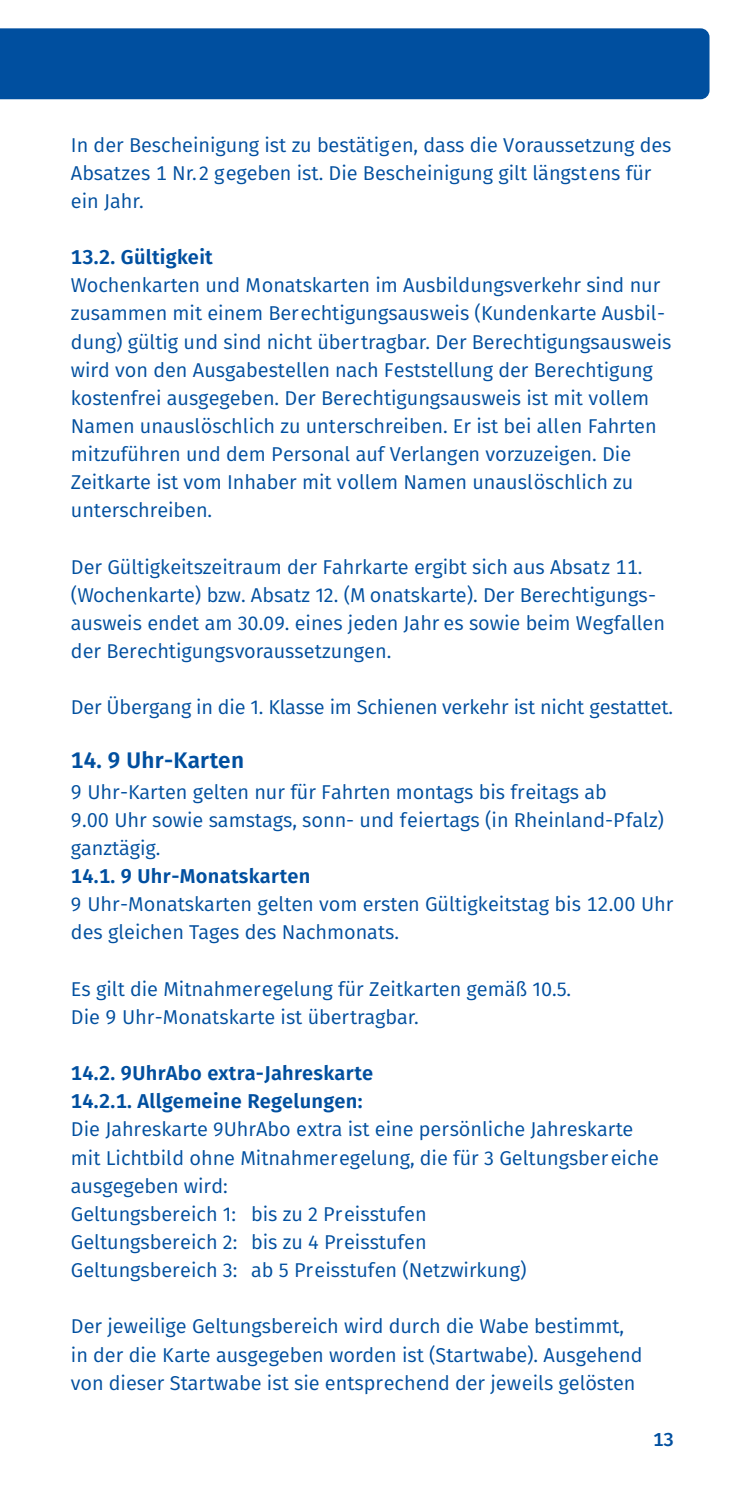
<style>
.page{position:relative;width:745px;height:1489px;background:#fff}
.page>*{position:absolute;margin:0;border:0;box-sizing:border-box;transform-origin:0 0}
.t1{font:600 22.5px "Fira Sans";letter-spacing:.01em;color:#004f9f}
.t2{font:20px/28px "Fira Sans";color:#004f9f}
.t3{font:600 20px/28px "Fira Sans";letter-spacing:.015em;color:#004f9f}
.t4{font:500 18.75px "Fira Sans";color:#004f9f}
</style>
<div class="page">
<div style="left:0;top:28px;width:709px;height:71px;background:#004f9f"></div>
<p class="t2" style="left:71px;top:130px;width:601px">In der Bescheinigung ist zu bestätigen, dass die Voraussetzung des<br>Absatzes 1 Nr.2 gegeben ist. Die Bescheinigung gilt längstens für ein Jahr.</p>
<p class="t3" style="left:71px;top:242px;width:143px">13.2. Gültigkeit</p>
<p class="t2" style="left:71px;top:271px;width:601px">Wochenkarten und Monatskarten im Ausbildungsverkehr sind nur zusammen mit einem Berechtigungsausweis (Kundenkarte Ausbil&shy;dung) gültig und sind nicht übertragbar. Der Berechtigungsausweis wird von den Ausgabestellen nach Feststellung der Berechtigung kostenfrei ausgegeben. Der Berechtigungsausweis ist mit vollem Namen unauslöschlich zu unterschreiben. Er ist bei allen Fahrten mitzuführen und dem Personal auf Verlangen vorzuzeigen. Die Zeitkarte ist vom Inhaber mit vollem Namen unauslöschlich zu unterschreiben.</p>
<p class="t2" style="left:71px;top:552px;width:595px">Der Gültigkeitszeitraum der Fahrkarte ergibt sich aus Absatz 11. (Wochenkarte) bzw. Absatz 12. (M onatskarte). Der Berechtigungs&shy;ausweis endet am 30.09. eines jeden Jahr es sowie beim Wegfallen der Berechtigungsvoraussetzungen.</p>
<p class="t2" style="left:71px;top:692px;width:603px">Der Übergang in die 1. Klasse im Schienen verkehr ist nicht gestattet.</p>
<p class="t1" style="left:71px;top:741px;width:174px">14. 9 Uhr-Karten</p>
<p class="t2" style="left:71px;top:777px;width:594px">9 Uhr-Karten gelten nur für Fahrten montags bis freitags ab<br>9.00 Uhr sowie samstags, sonn- und feiertags (in Rheinland-Pfalz) ganztägig.</p>
<p class="t3" style="left:71px;top:861px;width:241px">14.1. 9 Uhr-Monatskarten</p>
<p class="t2" style="left:71px;top:889px;width:603px">9 Uhr-Monatskarten gelten vom ersten Gültigkeitstag bis 12.00 Uhr des gleichen Tages des Nachmonats.</p>
<p class="t2" style="left:71px;top:974px;width:501px">Es gilt die Mitnahmeregelung für Zeitkarten gemäß 10.5.<br>Die 9 Uhr-Monatskarte ist übertragbar.</p>
<p class="t3" style="left:71px;top:1057px;width:303px">14.2. 9UhrAbo extra-Jahreskarte<br>14.2.1. Allgemeine Regelungen:</p>
<p class="t2" style="left:71px;top:1114px;width:589px">Die Jahreskarte 9UhrAbo extra ist eine persönliche Jahreskarte mit Lichtbild ohne Mitnahmeregelung, die für 3 Geltungsbereiche ausgegeben wird:<br>Geltungsbereich 1: bis zu 2 Preisstufen<br>Geltungsbereich 2: bis zu 4 Preisstufen<br>Geltungsbereich 3: ab 5 Preisstufen (Netzwirkung)</p>
<p class="t2" style="left:71px;top:1311px;width:572px">Der jeweilige Geltungsbereich wird durch die Wabe bestimmt, in der die Karte ausgegeben worden ist (Startwabe). Ausgehend von dieser Startwabe ist sie entsprechend der jeweils gelösten</p>
<p class="t4" style="left:652px;top:1423px;width:23px">13</p>
</div>
